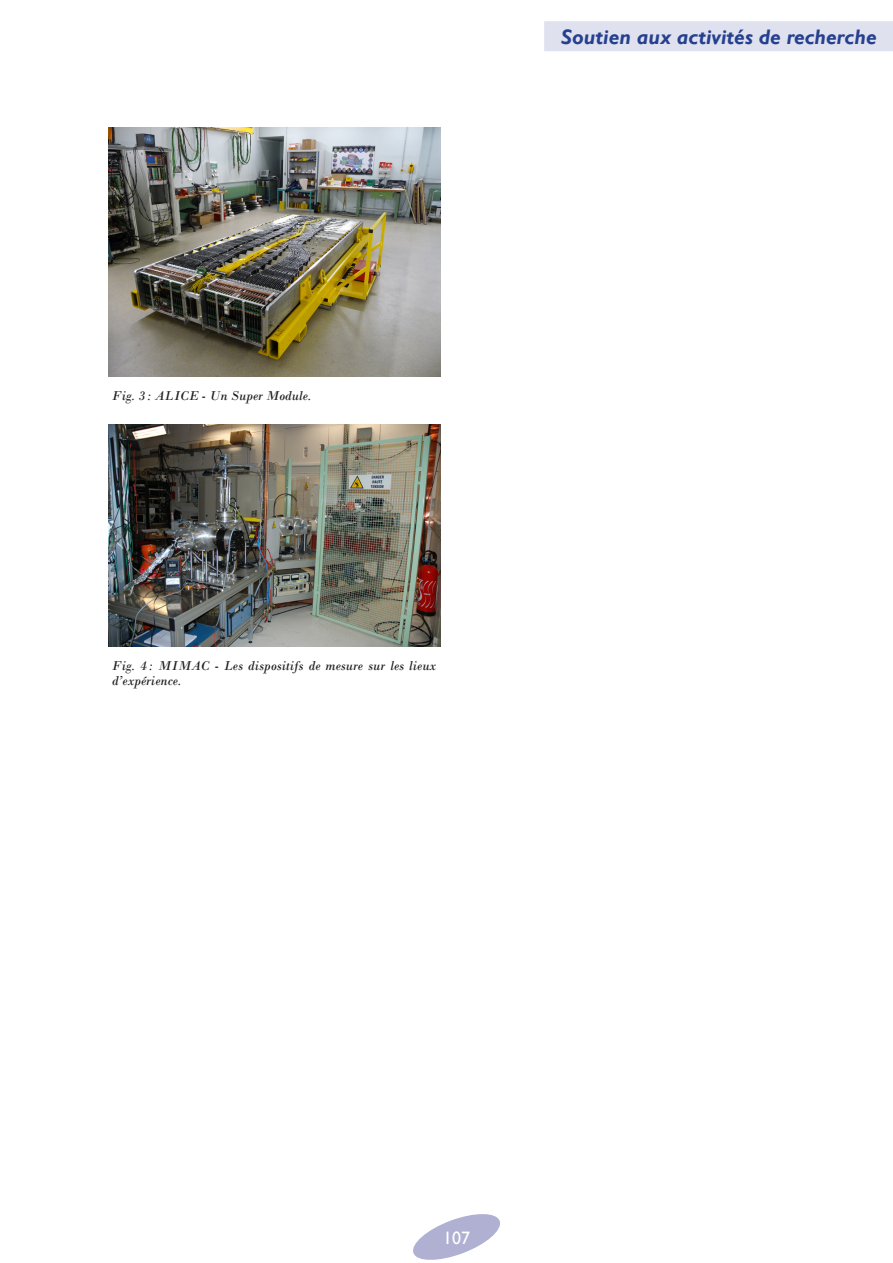
<style>
.page{position:relative;width:893px;height:1263px;background:#fff}
.page>*{position:absolute;margin:0;border:0;box-sizing:border-box;transform-origin:0 0}
.t1{font:italic 700 21px "Gill Sans";color:#25408f}
.t2{font:18px "Gill Sans";color:#fff}
.t3{font:italic 13.5px/15px "Bodoni";color:#231f20}
</style>
<div class="page">
<svg style="left:413px;top:1214px;width:87px;height:46px"></svg>
<div style="left:544px;top:21px;width:349px;height:30px;background:#e0e1ee"></div>
<img style="left:108px;top:128px;width:332px;height:248px">
<img style="left:108px;top:424px;width:332px;height:222px">
<h1 class="t1" style="left:561px;top:24px;width:317px">Soutien aux activités de recherche</h1>
<p class="t3" style="left:112px;top:388px;width:201px">Fig. 3 : ALICE - Un Super Module.</p>
<p class="t3" style="left:112px;top:658px;width:325px">Fig. 4 : MIMAC - Les dispositifs de mesure sur les lieux d’expérience.</p>
<h2 class="t2" style="left:443px;top:1227px;width:28px">107</h2>
</div>
